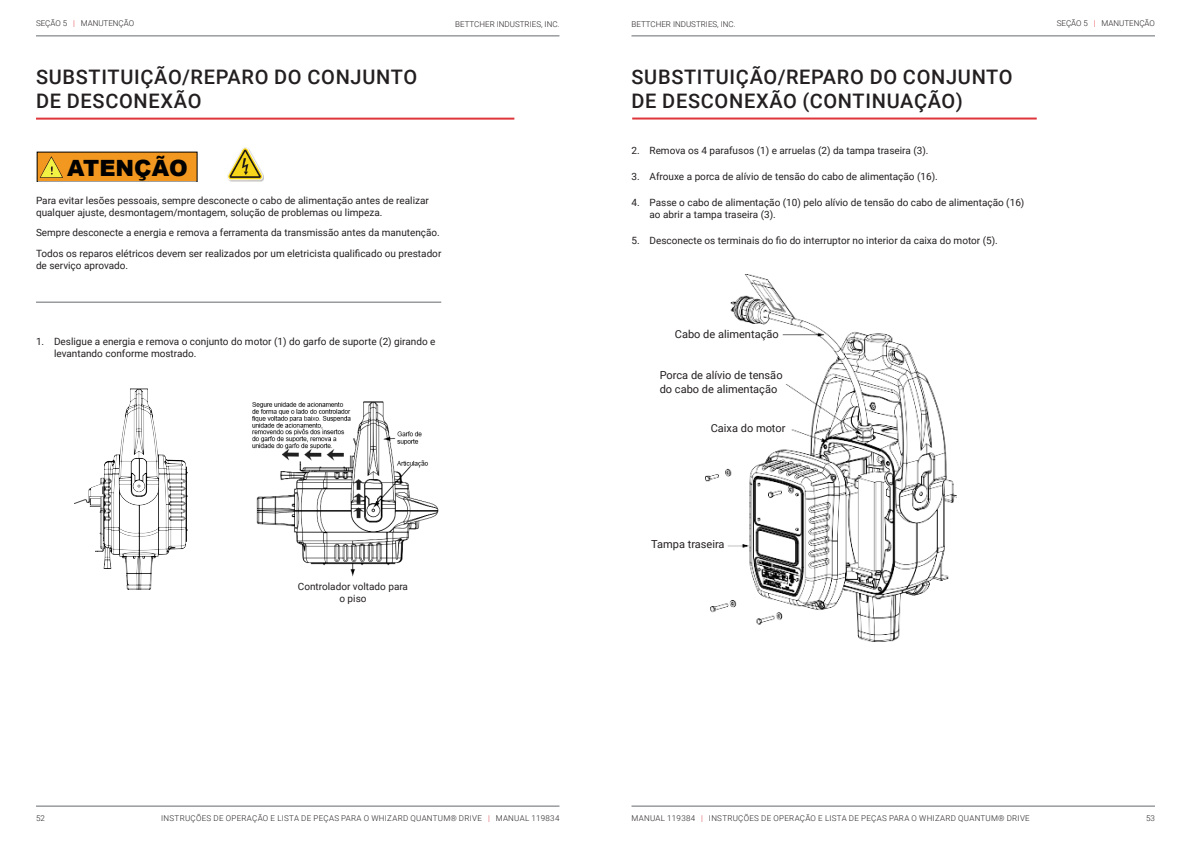
<style>
.page{position:relative;width:1191px;height:842px;background:#fff}
.page>*{position:absolute;margin:0;border:0;box-sizing:border-box;transform-origin:0 0}
.t1{font:900 22.4px "Arial";color:#000}
.t2{font:500 20px/24px "Roboto";letter-spacing:.035em;color:#231f20}
.t3{font:11px/13.2px "Roboto";color:#231f20}
.Body_copy_Regular{font:10px/12px "Roboto";color:#231f20}
.t4{font:300 8px "Roboto";letter-spacing:.035em;color:#231f20}
.t5{font:300 8px "Roboto";color:#231f20}
.s1{color:#de363b}
</style>
<div class="page">
<hr style="left:36px;top:806px;width:523px;height:1px;background:#656a6d">
<hr style="left:631px;top:806px;width:524px;height:1px;background:#656a6d">
<hr style="left:36px;top:36px;width:523px;height:1px;background:#656a6d">
<hr style="left:631px;top:36px;width:524px;height:1px;background:#656a6d">
<hr style="left:36px;top:118px;width:478px;height:2px;background:#de363b">
<svg style="left:37px;top:152px;width:160px;height:29px;background:#e99620"></svg>
<hr style="left:36px;top:302px;width:405px;height:1px;background:#656a6d">
<img style="left:252px;top:401px;width:187px;height:175px">
<img style="left:74px;top:388px;width:113px;height:201px">
<img style="left:705px;top:274px;width:251px;height:368px">
<hr style="left:632px;top:118px;width:404px;height:2px;background:#de363b">
<img style="left:228px;top:147px;width:36px;height:34px">
<p class="t5" style="left:36px;top:18px;width:100px">SEÇÃO 5 <span class="s1">|</span> MANUTENÇÃO</p>
<p class="t5" style="left:455px;top:18px;width:106px">BETTCHER INDUSTRIES, INC.</p>
<p class="t5" style="left:631px;top:18px;width:106px">BETTCHER INDUSTRIES, INC.</p>
<p class="t5" style="left:1056px;top:18px;width:100px">SEÇÃO 5 <span class="s1">|</span> MANUTENÇÃO</p>
<p class="t2" style="left:36px;top:64px;width:383px">SUBSTITUIÇÃO/REPARO DO CONJUNTO<br>DE DESCONEXÃO</p>
<p class="t1" style="left:67px;top:152px;width:122px">ATENÇÃO</p>
<p class="Body_copy_Regular" style="left:36px;top:194px;width:394px">Para evitar lesões pessoais, sempre desconecte o cabo de alimentação antes de realizar qualquer ajuste, desmontagem/montagem, solução de problemas ou limpeza.</p>
<p class="Body_copy_Regular" style="left:36px;top:226px;width:405px">Sempre desconecte a energia e remova a ferramenta da transmissão antes da manutenção.</p>
<p class="Body_copy_Regular" style="left:36px;top:247px;width:407px">Todos os reparos elétricos devem ser realizados por um eletricista qualificado ou prestador de serviço aprovado.</p>
<p class="Body_copy_Regular" style="left:54px;top:336px;width:383px;text-indent:-18px">1. Desligue a energia e remova o conjunto do motor (1) do garfo de suporte (2) girando e levantando conforme mostrado.</p>
<p class="Body_copy_Regular" style="left:298px;top:580px;width:112px;text-align:center">Controlador voltado para o piso</p>
<p class="t2" style="left:631px;top:64px;width:383px">SUBSTITUIÇÃO/REPARO DO CONJUNTO<br>DE DESCONEXÃO (CONTINUAÇÃO)</p>
<p class="Body_copy_Regular" style="left:631px;top:144px;width:298px">2. Remova os 4 parafusos (1) e arruelas (2) da tampa traseira (3).</p>
<p class="Body_copy_Regular" style="left:631px;top:170px;width:308px">3. Afrouxe a porca de alívio de tensão do cabo de alimentação (16).</p>
<p class="Body_copy_Regular" style="left:649px;top:196px;width:376px;text-indent:-18px">4. Passe o cabo de alimentação (10) pelo alívio de tensão do cabo de alimentação (16) ao abrir a tampa traseira (3).</p>
<p class="Body_copy_Regular" style="left:631px;top:234px;width:368px">5. Desconecte os terminais do fio do interruptor no interior da caixa do motor (5).</p>
<p class="t3" style="left:675px;top:327px;width:105px">Cabo de alimentação</p>
<p class="t3" style="left:659px;top:368px;width:124px">Porca de alívio de tensão do cabo de alimentação</p>
<p class="t3" style="left:710px;top:422px;width:76px">Caixa do motor</p>
<p class="t3" style="left:651px;top:537px;width:75px">Tampa traseira</p>
<p class="t4" style="left:161px;top:812px;width:400px">INSTRUÇÕES DE OPERAÇÃO E LISTA DE PEÇAS PARA O WHIZARD QUANTUM® DRIVE <span class="s1">|</span> MANUAL 119834</p>
<p class="t4" style="left:631px;top:812px;width:400px">MANUAL 119384 <span class="s1">|</span> INSTRUÇÕES DE OPERAÇÃO E LISTA DE PEÇAS PARA O WHIZARD QUANTUM® DRIVE</p>
<p class="t4" style="left:36px;top:812px;width:10px">52</p>
<p class="t4" style="left:1146px;top:812px;width:10px">53</p>
</div>
